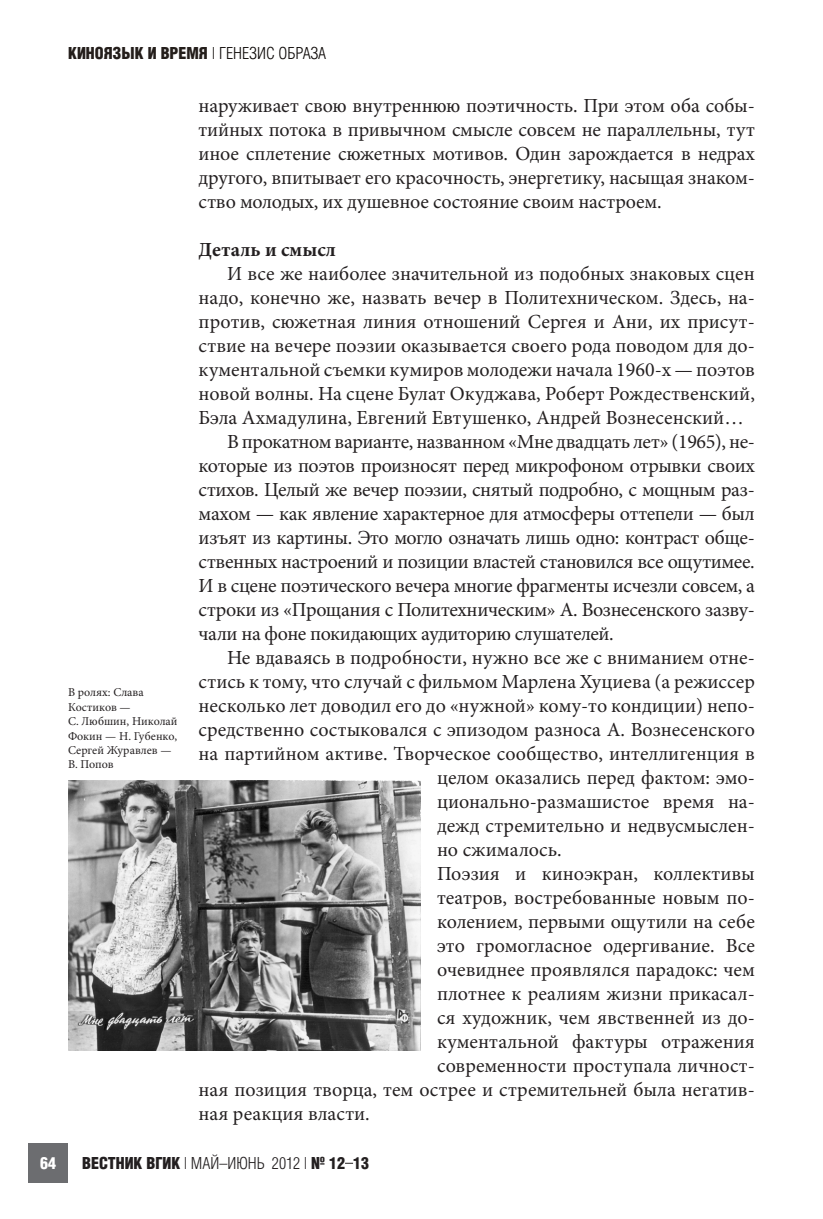
<style>
.page{position:relative;width:823px;height:1219px;background:#fff}
.page>*{position:absolute;margin:0;border:0;box-sizing:border-box;transform-origin:0 0}
.t1{font:20px/24px "Minion Pro";color:#231f20;text-align:justify}
.t2{font:700 20px "Minion Pro";color:#231f20}
.t3{font:700 16px "AG Letterica Cond L";color:#231f20}
.t4{font:700 16px "AG Letterica Cond L";color:#241e1b}
.t5{font:700 16px "AG Letterica Cond L";color:#fff}
.snoska{font:12px/14.4px "Minion Pro";color:#231f20}
.s1{font-weight:400;color:#0c0806}
.s2{font-weight:400}
</style>
<div class="page">
<div style="left:28px;top:1143px;width:40px;height:40px;background:#6c6d70"></div>
<img style="left:68px;top:780px;width:352px;height:270px">
<p class="t4" style="left:68px;top:43px;width:259px">КИНОЯЗЫК И ВРЕМЯ <span class="s1">| ГЕНЕЗИС ОБРАЗА</span></p>
<p class="snoska" style="left:68px;top:685px;width:111px">В ролях: Слава<br>Костиков —<br>С. Любшин, Николай<br>Фокин — Н. Губенко,<br>Сергей Журавлев —<br>В. Попов</p>
<p class="t1" style="left:198px;top:93px;width:557px">наруживает свою внутреннюю поэтичность. При этом оба собы&shy;тийных потока в привычном смысле совсем не параллельны, тут иное сплетение сюжетных мотивов. Один зарождается в недрах другого, впитывает его красочность, энергетику, насыщая знаком&shy;ство молодых, их душевное состояние своим настроем.</p>
<p class="t2" style="left:198px;top:235px;width:139px">Деталь и смысл</p>
<p class="t1" style="left:198px;top:261px;width:557px;text-indent:28px">И все же наиболее значительной из подобных знаковых сцен надо, конечно же, назвать вечер в Политехническом. Здесь, на&shy;против, сюжетная линия отношений Сергея и Ани, их присут&shy;ствие на вечере поэзии оказывается своего рода поводом для до&shy;кументальной съемки кумиров молодежи начала 1960-х — поэтов новой волны. На сцене Булат Окуджава, Роберт Рождественский, Бэла Ахмадулина, Евгений Евтушенко, Андрей Вознесенский…</p>
<p class="t1" style="left:198px;top:429px;width:557px;text-indent:28px">В прокатном варианте, названном «Мне двадцать лет» (1965), не&shy;которые из поэтов произносят перед микрофоном отрывки своих стихов. Целый же вечер поэзии, снятый подробно, с мощным раз&shy;махом — как явление характерное для атмосферы оттепели — был изъят из картины. Это могло означать лишь одно: контраст обще&shy;ственных настроений и позиции властей становился все ощутимее.<br>И в сцене поэтического вечера многие фрагменты исчезли совсем, а строки из «Прощания с Политехническим» А. Вознесенского зазву&shy;чали на фоне покидающих аудиторию слушателей.</p>
<p class="t1" style="left:227px;top:645px;width:529px">Не вдаваясь в подробности, нужно все же с вниманием отне-</p>
<p class="t1" style="left:198px;top:669px;width:557px">стись к тому, что случай с фильмом Марлена Хуциева (а режиссер</p>
<p class="t1" style="left:198px;top:693px;width:557px">несколько лет доводил его до «нужной» кому-то кондиции) непо-</p>
<p class="t1" style="left:198px;top:717px;width:557px">средственно состыковался с эпизодом разноса А. Вознесенского</p>
<p class="t1" style="left:198px;top:741px;width:557px">на партийном активе. Творческое сообщество, интеллигенция в</p>
<p class="t1" style="left:437px;top:765px;width:319px">целом оказались перед фактом: эмо-</p>
<p class="t1" style="left:437px;top:789px;width:319px">ционально-размашистое время на-</p>
<p class="t1" style="left:437px;top:813px;width:319px">дежд стремительно и недвусмыслен-</p>
<p class="t1" style="left:437px;top:837px;width:126px">но сжималось.</p>
<p class="t1" style="left:437px;top:861px;width:319px">Поэзия и киноэкран, коллективы</p>
<p class="t1" style="left:437px;top:885px;width:319px">театров, востребованные новым по-</p>
<p class="t1" style="left:437px;top:909px;width:319px">колением, первыми ощутили на себе</p>
<p class="t1" style="left:437px;top:933px;width:319px">это громогласное одергивание. Все</p>
<p class="t1" style="left:437px;top:957px;width:319px">очевиднее проявлялся парадокс: чем</p>
<p class="t1" style="left:437px;top:981px;width:319px">плотнее к реалиям жизни прикасал-</p>
<p class="t1" style="left:437px;top:1005px;width:319px">ся художник, чем явственней из до-</p>
<p class="t1" style="left:437px;top:1029px;width:319px">кументальной фактуры отражения</p>
<p class="t1" style="left:437px;top:1053px;width:319px">современности проступала личност-</p>
<p class="t1" style="left:198px;top:1077px;width:557px">ная позиция творца, тем острее и стремительней была негатив-</p>
<p class="t1" style="left:198px;top:1101px;width:173px">ная реакция власти.</p>
<p class="t5" style="left:40px;top:1153px;width:17px">64</p>
<p class="t3" style="left:82px;top:1153px;width:288px">ВЕСТНИК ВГИК <span class="s2">| МАЙ–ИЮНЬ 2012 |</span> № 12 13</p>
</div>
